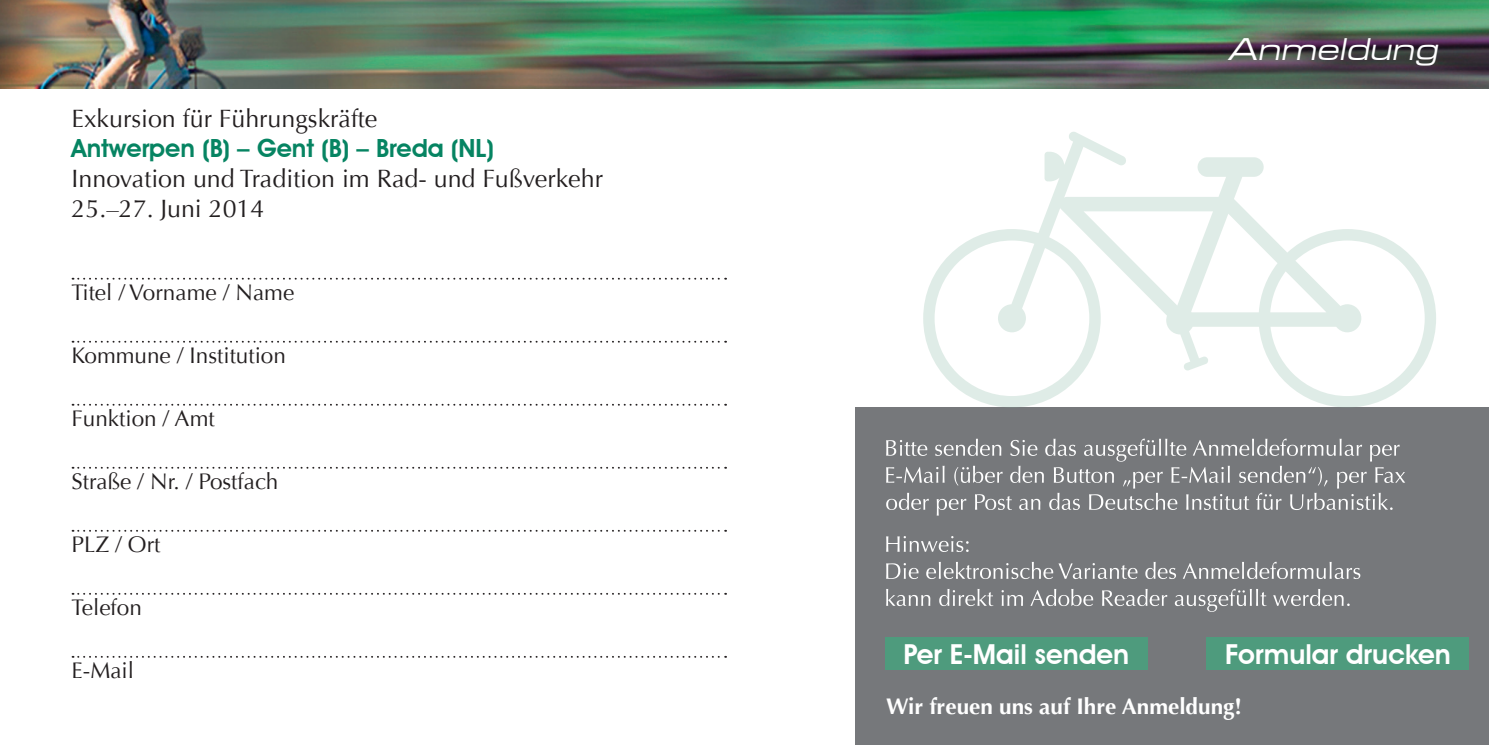
<style>
.page{position:relative;width:1489px;height:745px;background:#fff}
.page>*{position:absolute;margin:0;border:0;box-sizing:border-box;transform-origin:0 0}
.t1{font:italic 32.5px "Microgramma D Medi Exte";color:#fff}
.t2{font:600 27.5px "Avant Garde IT Cby BT";color:#fff}
.t3{font:25px/30px "Optima";color:#231f20}
.t4{font:600 25px "Avant Garde IT Cby BT";color:#068462}
.t5{font:22.5px "Optima";color:#231f20}
.t6{font:700 22.5px "Optima";color:#fff}
</style>
<div class="page">
<img style="left:0;top:0;width:1488px;height:88px">
<div style="left:855px;top:407px;width:633px;height:337px;background:#76787b"></div>
<svg style="left:73px;top:403px;width:653px;height:2px"></svg>
<svg style="left:73px;top:340px;width:653px;height:2px"></svg>
<svg style="left:73px;top:277px;width:653px;height:2px"></svg>
<svg style="left:73px;top:466px;width:653px;height:2px"></svg>
<svg style="left:73px;top:529px;width:653px;height:2px"></svg>
<svg style="left:73px;top:592px;width:653px;height:2px"></svg>
<svg style="left:73px;top:655px;width:653px;height:2px"></svg>
<svg style="left:886px;top:438px;width:519px;height:77px"></svg>
<svg style="left:886px;top:536px;width:82px;height:15px"></svg>
<svg style="left:886px;top:561px;width:474px;height:17px"></svg>
<svg style="left:886px;top:588px;width:463px;height:23px"></svg>
<svg style="left:923px;top:132px;width:512px;height:275px"></svg>
<div style="left:885px;top:636px;width:262px;height:33px;background:#4e9b7d"></div>
<div style="left:1206px;top:636px;width:262px;height:33px;background:#4e9b7d"></div>
<p class="t3" style="left:72px;top:104px;width:307px">Exkursion für Führungskräfte</p>
<p class="t4" style="left:72px;top:133px;width:424px">Antwerpen (B) – Gent (B) – Breda (NL)</p>
<p class="t3" style="left:72px;top:164px;width:533px">Innovation und Tradition im Rad- und Fußverkehr<br>25.–27. Juni 2014</p>
<p class="t5" style="left:72px;top:279px;width:224px">Titel / Vorname / Name</p>
<p class="t5" style="left:72px;top:342px;width:216px">Kommune / Institution</p>
<p class="t5" style="left:72px;top:405px;width:144px">Funktion / Amt</p>
<p class="t5" style="left:72px;top:468px;width:208px">Straße / Nr. / Postfach</p>
<p class="t5" style="left:72px;top:531px;width:90px">PLZ / Ort</p>
<p class="t5" style="left:72px;top:594px;width:72px">Telefon</p>
<p class="t5" style="left:72px;top:657px;width:64px">E-Mail</p>
<h1 class="t1" style="left:1227px;top:29px;width:217px">Anmeldung</h1>
<p class="t2" style="left:903px;top:637px;width:227px">Per E-Mail senden</p>
<p class="t2" style="left:1224px;top:637px;width:227px">Formular drucken</p>
<p class="t6" style="left:886px;top:692px;width:357px">Wir freuen uns auf Ihre Anmeldung!</p>
</div>
